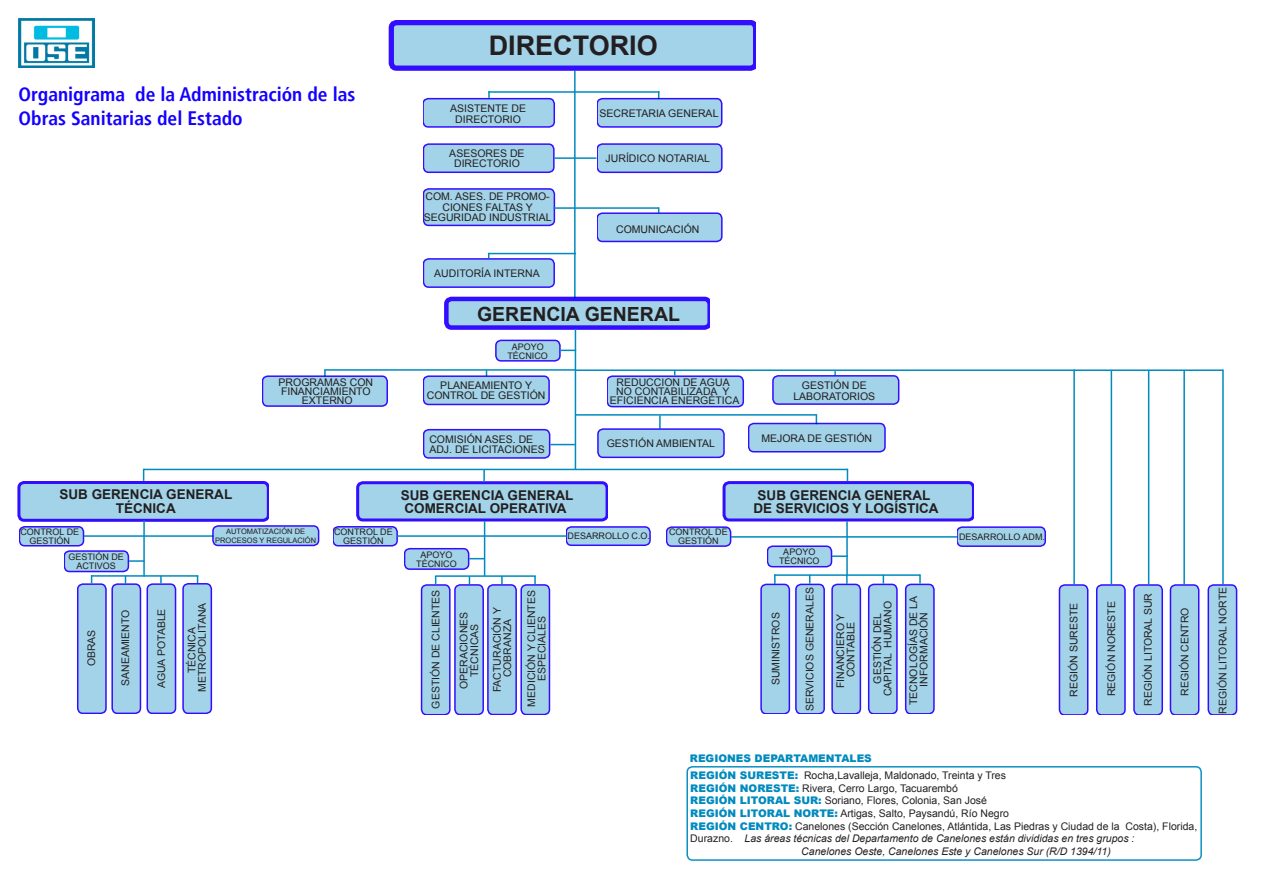
<style>
.page{position:relative;width:1263px;height:893px;background:#fff}
.page>*{position:absolute;margin:0;border:0;box-sizing:border-box;transform-origin:0 0}
.t1{font:700 27px "Arial";color:#231f20}
.t2{font:700 condensed 19.5px/23.4px "Frutiger LT";color:#1400ff}
.t3{font:700 19.5px "Arial";color:#231f20}
.t4{font:700 13.5px/13.5px "Arial";color:#231f20;text-align:center}
.t5{font:10.5px/10.5px "Arial";color:#231f20;text-align:center}
.t6{font:italic 10.5px "Arial";color:#231f20}
.t7{font:900 10.5px "Arial";color:#008abe}
.t8{font:9px/9px "Arial";color:#231f20;text-align:center}
.t9{font:7.5px/9px "Arial";color:#231f20;text-align:center}
.s1{font-weight:900;color:#008abe}
.s2{font-style:normal}
</style>
<div class="page">
<img style="left:19px;top:19px;width:76px;height:48px">
<svg style="left:388px;top:20px;width:368px;height:51px;background:#8ba9ed"></svg>
<hr style="left:144px;top:469px;width:703px;height:1px;background:#008abe">
<hr style="left:574px;top:71px;width:2px;height:227px;background:#008abe">
<hr style="left:575px;top:329px;width:1px;height:141px;background:#008abe">
<hr style="left:576px;top:369px;width:647px;height:2px;background:#008abe">
<svg style="left:597px;top:143px;width:126px;height:31px;background:#9abfec"></svg>
<hr style="left:324px;top:369px;width:252px;height:2px;background:#008abe">
<svg style="left:423px;top:253px;width:287px;height:79px"></svg>
<svg style="left:423px;top:143px;width:132px;height:30px;background:#98bdeb"></svg>
<hr style="left:554px;top:157px;width:42px;height:2px;background:#008abe">
<svg style="left:607px;top:371px;width:138px;height:37px;background:#a5c6ee"></svg>
<hr style="left:774px;top:574px;width:146px;height:2px;background:#008abe">
<svg style="left:904px;top:574px;width:31px;height:140px;background:#9fc2ed"></svg>
<svg style="left:760px;top:574px;width:138px;height:140px"></svg>
<hr style="left:846px;top:521px;width:2px;height:54px;background:#008abe">
<svg style="left:597px;top:91px;width:126px;height:37px;background:#a8c7ee"></svg>
<hr style="left:488px;top:91px;width:171px;height:2px;background:#008abe">
<hr style="left:489px;top:253px;width:87px;height:1px;background:#008abe">
<svg style="left:1058px;top:584px;width:31px;height:131px;background:#9abfec"></svg>
<hr style="left:1073px;top:370px;width:2px;height:214px;background:#008abe">
<svg style="left:1096px;top:583px;width:30px;height:132px;background:#98bdeb"></svg>
<hr style="left:1111px;top:370px;width:1px;height:214px;background:#008abe">
<hr style="left:1148px;top:370px;width:1px;height:214px;background:#008abe">
<svg style="left:1133px;top:583px;width:67px;height:132px;background:#a2c4ed"></svg>
<hr style="left:1183px;top:371px;width:2px;height:213px;background:#008abe">
<svg style="left:1207px;top:584px;width:31px;height:131px;background:#9abfec"></svg>
<hr style="left:1222px;top:370px;width:2px;height:214px;background:#008abe">
<svg style="left:423px;top:188px;width:133px;height:39px;background:#9bc2eb"></svg>
<hr style="left:553px;top:207px;width:106px;height:2px;background:#008abe">
<hr style="left:576px;top:414px;width:241px;height:2px;background:#008abe">
<svg style="left:423px;top:91px;width:133px;height:37px;background:#a5c7ee"></svg>
<svg style="left:686px;top:766px;width:516px;height:94px"></svg>
<svg style="left:597px;top:207px;width:126px;height:36px;background:#a3c5ed"></svg>
<svg style="left:749px;top:414px;width:137px;height:39px"></svg>
<svg style="left:598px;top:415px;width:127px;height:44px"></svg>
<svg style="left:773px;top:371px;width:127px;height:34px;background:#a3c4ed"></svg>
<svg style="left:423px;top:370px;width:128px;height:36px;background:#a4c5ed"></svg>
<svg style="left:262px;top:370px;width:127px;height:37px;background:#a4c6ed"></svg>
<svg style="left:17px;top:469px;width:303px;height:244px"></svg>
<svg style="left:333px;top:470px;width:318px;height:245px"></svg>
<svg style="left:666px;top:469px;width:380px;height:99px"></svg>
<svg style="left:496px;top:339px;width:79px;height:23px"></svg>
<svg style="left:424px;top:428px;width:151px;height:31px"></svg>
<h2 class="t2" style="left:19px;top:83px;width:338px">Organigrama de la Administración de las<br>Obras Sanitarias del Estado</h2>
<p class="t5" style="left:279px;top:378px;width:96px;line-height:9px">PROGRAMAS CON<br>FINANCIAMIENTO<br>EXTERNO</p>
<h1 class="t1" style="left:489px;top:27px;width:171px">DIRECTORIO</h1>
<p class="t5" style="left:450px;top:103px;width:77px">ASISTENTE DE<br>DIRECTORIO</p>
<p class="t5" style="left:449px;top:148px;width:77px">ASESORES DE<br>DIRECTORIO</p>
<p class="t5" style="left:424px;top:191px;width:129px">COM. ASES. DE PROMO-<br>CIONES FALTAS Y<br>SEGURIDAD INDUSTRIAL</p>
<p class="t5" style="left:434px;top:268px;width:107px">AUDITORÍA INTERNA</p>
<p class="t5" style="left:600px;top:108px;width:120px">SECRETARIA GENERAL</p>
<p class="t5" style="left:606px;top:153px;width:106px">JURÍDICO NOTARIAL</p>
<p class="t5" style="left:616px;top:224px;width:85px">COMUNICACIÓN</p>
<h2 class="t3" style="left:477px;top:301px;width:204px">GERENCIA GENERAL</h2>
<p class="t8" style="left:507px;top:342px;width:42px">APOYO<br>TÉCNICO</p>
<p class="t5" style="left:427px;top:380px;width:120px">PLANEAMIENTO Y<br>CONTROL DE GESTIÓN</p>
<p class="t5" style="left:429px;top:434px;width:117px;text-align:left">COMISIÓN ASES. DE<br>ADJ. DE LICITACIONES</p>
<p class="t5" style="left:610px;top:378px;width:131px;line-height:9px">REDUCCION DE AGUA<br>NO CONTABILIZADA Y<br>EFICIENCIA ENERGÉTICA</p>
<p class="t5" style="left:607px;top:438px;width:110px">GESTIÓN AMBIENTAL</p>
<p class="t5" style="left:793px;top:380px;width:83px">GESTIÓN DE<br>LABORATORIOS</p>
<p class="t5" style="left:761px;top:433px;width:112px">MEJORA DE GESTIÓN</p>
<p class="t4" style="left:59px;top:488px;width:174px">SUB GERENCIA GENERAL<br>TÉCNICA</p>
<p class="t4" style="left:753px;top:489px;width:187px">SUB GERENCIA GENERAL<br>DE SERVICIOS Y LOGÍSTICA</p>
<p class="t4" style="left:401px;top:489px;width:174px;text-align:left">SUB GERENCIA GENERAL<br>COMERCIAL OPERATIVA</p>
<p class="t8" style="left:20px;top:528px;width:60px">CONTROL DE<br>GESTIÓN</p>
<p class="t9" style="left:215px;top:527px;width:103px">AUTOMATIZACIÓN DE<br>PROCESOS Y REGULACIÓN</p>
<p class="t8" style="left:669px;top:528px;width:60px">CONTROL DE<br>GESTIÓN</p>
<p class="t8" style="left:959px;top:532px;width:88px">DESARROLLO ADM.</p>
<p class="t8" style="left:68px;top:553px;width:57px">GESTIÓN DE<br>ACTIVOS</p>
<p class="t8" style="left:416px;top:550px;width:42px">APOYO<br>TÉCNICO</p>
<p class="t8" style="left:779px;top:548px;width:42px">APOYO<br>TÉCNICO</p>
<p class="t8" style="left:334px;top:528px;width:60px">CONTROL DE<br>GESTIÓN</p>
<p class="t8" style="left:567px;top:532px;width:84px">DESARROLLO C.O.</p>
<p class="t5" style="left:86px;top:666px;width:38px;rotate:-90deg">OBRAS</p>
<p class="t5" style="left:120px;top:686px;width:78px;rotate:-90deg">SANEAMIENTO</p>
<p class="t5" style="left:156px;top:688px;width:81px;rotate:-90deg">AGUA POTABLE</p>
<p class="t5" style="left:186px;top:692px;width:91px;rotate:-90deg">TÉCNICA<br>METROPOLITANA</p>
<p class="t5" style="left:431px;top:708px;width:121px;rotate:-90deg">GESTIÓN DE CLIENTES</p>
<p class="t5" style="left:526px;top:707px;width:118px;rotate:-90deg">MEDICIÓN Y CLIENTES<br>ESPECIALES</p>
<p class="t5" style="left:459px;top:689px;width:79px;rotate:-90deg">OPERACIONES<br>TÉCNICAS</p>
<p class="t5" style="left:492px;top:692px;width:86px;rotate:-90deg">FACTURACIÓN Y<br>COBRANZA</p>
<p class="t5" style="left:770px;top:685px;width:74px;rotate:-90deg">SUMINISTROS</p>
<p class="t5" style="left:805px;top:711px;width:126px;rotate:-90deg">SERVICIOS GENERALES</p>
<p class="t5" style="left:835px;top:688px;width:76px;rotate:-90deg">FINANCIERO Y<br>CONTABLE</p>
<p class="t5" style="left:872px;top:696px;width:97px;rotate:-90deg">GESTIÓN DEL<br>CAPITAL HUMANO</p>
<p class="t5" style="left:908px;top:705px;width:111px;rotate:-90deg">TECNOLOGÍAS DE LA<br>INFORMACIÓN</p>
<p class="t7" style="left:690px;top:750px;width:183px">REGIONES DEPARTAMENTALES</p>
<p class="t5" style="left:1069px;top:697px;width:95px;rotate:-90deg">REGIÓN SURESTE</p>
<p class="t5" style="left:1106px;top:696px;width:97px;rotate:-90deg">REGIÓN NORESTE</p>
<p class="t5" style="left:1143px;top:706px;width:114px;rotate:-90deg">REGIÓN LITORAL SUR</p>
<p class="t5" style="left:1180px;top:696px;width:90px;rotate:-90deg">REGIÓN CENTRO</p>
<p class="t5" style="left:690px;top:770px;width:317px"><span class="s1">REGIÓN SURESTE:</span> Rocha,Lavalleja, Maldonado, Treinta y Tres</p>
<p class="t5" style="left:690px;top:783px;width:269px"><span class="s1">REGIÓN NORESTE:</span> Rivera, Cerro Largo, Tacuarembó</p>
<p class="t5" style="left:690px;top:795px;width:298px"><span class="s1">REGIÓN LITORAL SUR:</span> Soriano, Flores, Colonia, San José</p>
<p class="t5" style="left:690px;top:808px;width:320px"><span class="s1">REGIÓN LITORAL NORTE:</span> Artigas, Salto, Paysandú, Río Negro</p>
<p class="t5" style="left:690px;top:821px;width:508px"><span class="s1">REGIÓN CENTRO:</span> Canelones (Sección Canelones, Atlántida, Las Piedras y Ciudad de la Costa), Florida,</p>
<p class="t6" style="left:690px;top:832px;width:446px"><span class="s2">Durazno.</span> Las áreas técnicas del Departamento de Canelones están divididas en tres grupos :</p>
<p class="t6" style="left:801px;top:844px;width:311px">Canelones Oeste, Canelones Este y Canelones Sur (R/D 1394/11)</p>
<p class="t5" style="left:1218px;top:714px;width:129px;rotate:-90deg">REGIÓN LITORAL NORTE</p>
</div>
